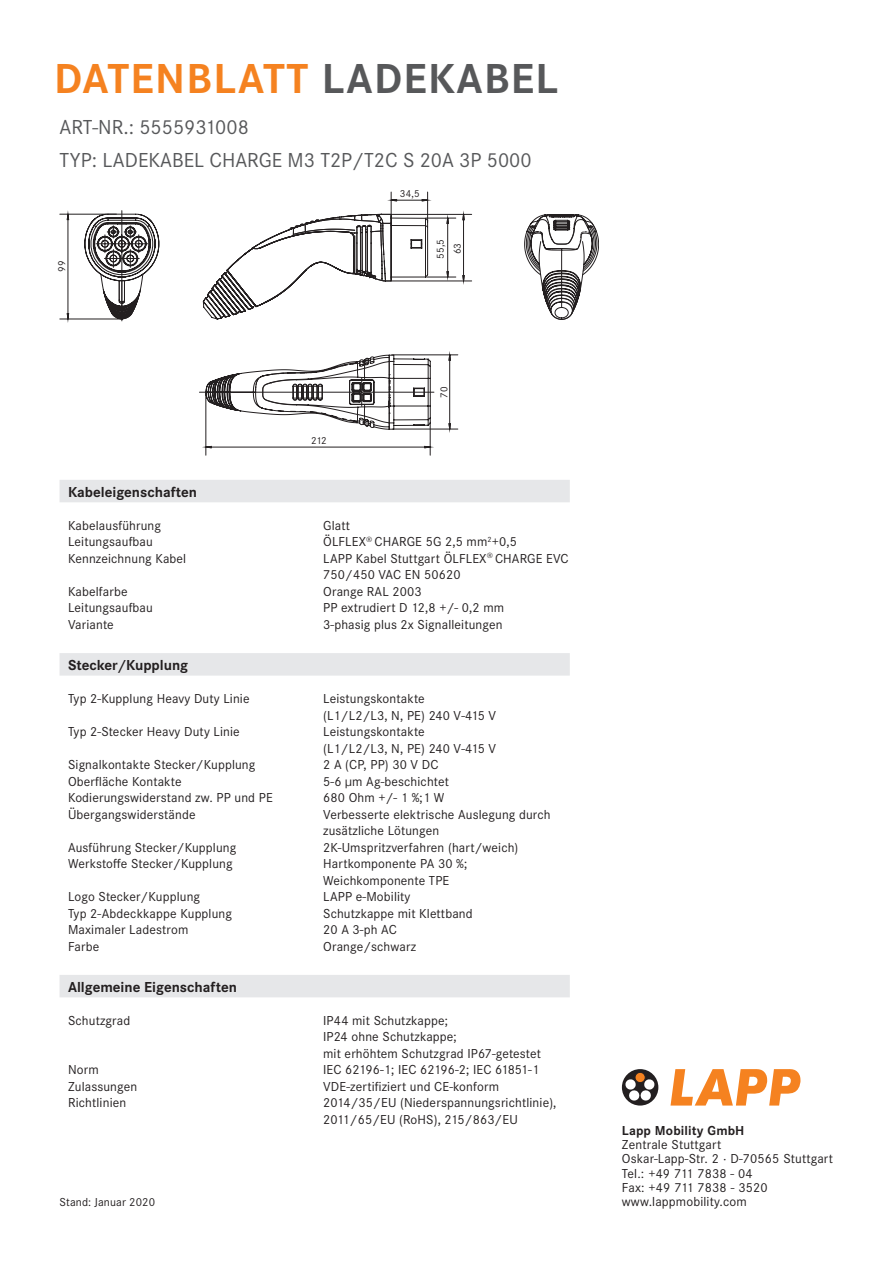
<style>
.page{position:relative;width:893px;height:1263px;background:#fff}
.page>*{position:absolute;margin:0;border:0;box-sizing:border-box;transform-origin:0 0}
.t1{font:700 43.5px "Corporate STOT";letter-spacing:.03em;color:#f58220}
.t2{font:21px/33px "Corporate STOT";color:#57585a}
.t3{font:700 15px "Corporate STOT";color:#231f20}
.t4{font:13.5px/16.5px "Corporate STOT";letter-spacing:.01em;color:#231f20}
.t5{font:700 13.5px "Corporate STOT";letter-spacing:.01em;color:#231f20}
.t6{font:12px "Corporate STOT";letter-spacing:.01em;color:#231f20}
.t7{font:10.5px "Corporate STOT";letter-spacing:.01em;color:#231f20}
.s1{color:#57585a}
</style>
<div class="page">
<svg style="left:670px;top:1069px;width:130px;height:36px"></svg>
<svg style="left:622px;top:1069px;width:36px;height:36px"></svg>
<div style="left:635px;top:1072px;width:10px;height:10px;background:#f58220;border-radius:50%"></div>
<div style="left:635px;top:1072px;width:10px;height:11px;border:1px solid #231f20;border-radius:50%"></div>
<svg style="left:592px;top:222px;width:7px;height:44px"></svg>
<svg style="left:449px;top:214px;width:143px;height:141px"></svg>
<svg style="left:203px;top:192px;width:269px;height:128px"></svg>
<svg style="left:60px;top:210px;width:100px;height:111px"></svg>
<svg style="left:199px;top:354px;width:259px;height:101px"></svg>
<div style="left:60px;top:480px;width:510px;height:22px;background:#e6e7e9"></div>
<div style="left:60px;top:653px;width:510px;height:23px;background:#e6e7e9"></div>
<div style="left:60px;top:975px;width:510px;height:22px;background:#e6e7e9"></div>
<h1 class="t1" style="left:54px;top:53px;width:505px">DATENBLATT <span class="s1">LADEKABEL</span></h1>
<h2 class="t2" style="left:60px;top:110px;width:474px">ART-NR.: 5555931008<br>TYP: LADEKABEL CHARGE M3 T2P/T2C S 20A 3P 5000</h2>
<p class="t7" style="left:56px;top:272px;width:13px;rotate:-90deg">99</p>
<p class="t7" style="left:311px;top:434px;width:17px">212</p>
<p class="t7" style="left:400px;top:187px;width:21px">34,5</p>
<p class="t7" style="left:434px;top:259px;width:21px;rotate:-90deg">55,5</p>
<p class="t7" style="left:451px;top:254px;width:13px;rotate:-90deg">63</p>
<p class="t7" style="left:438px;top:398px;width:13px;rotate:-90deg">70</p>
<p class="t3" style="left:68px;top:483px;width:131px">Kabeleigenschaften</p>
<p class="t4" style="left:68px;top:517px;width:95px">Kabelausführung</p>
<p class="t4" style="left:323px;top:517px;width:28px">Glatt</p>
<p class="t4" style="left:68px;top:534px;width:86px">Leitungsaufbau</p>
<p class="t4" style="left:323px;top:534px;width:195px">ÖLFLEX<sup>®</sup> CHARGE 5G 2,5 mm<sup>2</sup>+0,5</p>
<p class="t4" style="left:68px;top:550px;width:120px">Kennzeichnung Kabel</p>
<p class="t4" style="left:323px;top:550px;width:247px">LAPP Kabel Stuttgart ÖLFLEX<sup>®</sup> CHARGE EVC<br>750/450 VAC EN 50620</p>
<p class="t4" style="left:68px;top:583px;width:61px">Kabelfarbe</p>
<p class="t4" style="left:323px;top:583px;width:100px">Orange RAL 2003</p>
<p class="t4" style="left:68px;top:600px;width:86px">Leitungsaufbau</p>
<p class="t4" style="left:323px;top:600px;width:182px">PP extrudiert D 12,8 +/- 0,2 mm</p>
<p class="t4" style="left:68px;top:616px;width:47px">Variante</p>
<p class="t4" style="left:323px;top:616px;width:181px">3-phasig plus 2x Signalleitungen</p>
<p class="t3" style="left:68px;top:656px;width:122px">Stecker/Kupplung</p>
<p class="t4" style="left:68px;top:690px;width:183px">Typ 2-Kupplung Heavy Duty Linie</p>
<p class="t4" style="left:323px;top:690px;width:174px">Leistungskontakte<br>(L1/L2/L3, N, PE) 240 V-415 V</p>
<p class="t4" style="left:68px;top:723px;width:173px">Typ 2-Stecker Heavy Duty Linie</p>
<p class="t4" style="left:323px;top:723px;width:174px">Leistungskontakte<br>(L1/L2/L3, N, PE) 240 V-415 V</p>
<p class="t4" style="left:68px;top:756px;width:189px">Signalkontakte Stecker/Kupplung</p>
<p class="t4" style="left:323px;top:756px;width:117px">2 A (CP, PP) 30 V DC</p>
<p class="t4" style="left:68px;top:773px;width:115px">Oberfläche Kontakte</p>
<p class="t4" style="left:323px;top:773px;width:127px">5-6 µm Ag-beschichtet</p>
<p class="t4" style="left:68px;top:789px;width:206px">Kodierungswiderstand zw. PP und PE</p>
<p class="t4" style="left:323px;top:789px;width:123px">680 Ohm +/- 1 %;1 W</p>
<p class="t4" style="left:68px;top:806px;width:129px">Übergangswiderstände</p>
<p class="t4" style="left:323px;top:806px;width:229px">Verbesserte elektrische Auslegung durch zusätzliche Lötungen</p>
<p class="t4" style="left:68px;top:839px;width:170px">Ausführung Stecker/Kupplung</p>
<p class="t4" style="left:323px;top:839px;width:197px">2K-Umspritzverfahren (hart/weich)</p>
<p class="t4" style="left:68px;top:855px;width:166px">Werkstoffe Stecker/Kupplung</p>
<p class="t4" style="left:323px;top:855px;width:146px">Hartkomponente PA 30 %;<br>Weichkomponente TPE</p>
<p class="t4" style="left:68px;top:888px;width:134px">Logo Stecker/Kupplung</p>
<p class="t4" style="left:323px;top:888px;width:89px">LAPP e-Mobility</p>
<p class="t4" style="left:68px;top:905px;width:166px">Typ 2-Abdeckkappe Kupplung</p>
<p class="t4" style="left:323px;top:905px;width:151px">Schutzkappe mit Klettband</p>
<p class="t4" style="left:68px;top:921px;width:122px">Maximaler Ladestrom</p>
<p class="t4" style="left:323px;top:921px;width:75px">20 A 3-ph AC</p>
<p class="t4" style="left:68px;top:938px;width:33px">Farbe</p>
<p class="t4" style="left:323px;top:938px;width:95px">Orange/schwarz</p>
<p class="t3" style="left:68px;top:978px;width:170px">Allgemeine Eigenschaften</p>
<p class="t4" style="left:68px;top:1012px;width:64px">Schutzgrad</p>
<p class="t4" style="left:323px;top:1012px;width:219px">IP44 mit Schutzkappe;<br>IP24 ohne Schutzkappe;<br>mit erhöhtem Schutzgrad IP67-getestet</p>
<p class="t4" style="left:68px;top:1062px;width:32px">Norm</p>
<p class="t4" style="left:323px;top:1062px;width:218px">IEC 62196-1; IEC 62196-2; IEC 61851-1</p>
<p class="t4" style="left:68px;top:1078px;width:71px">Zulassungen</p>
<p class="t4" style="left:323px;top:1078px;width:177px">VDE-zertifiziert und CE-konform</p>
<p class="t4" style="left:68px;top:1095px;width:60px">Richtlinien</p>
<p class="t4" style="left:323px;top:1095px;width:235px">2014/35/EU (Niederspannungsrichtlinie),<br>2011/65/EU (RoHS), 215/863/EU</p>
<p class="t5" style="left:622px;top:1123px;width:124px">Lapp Mobility GmbH</p>
<p class="t4" style="left:622px;top:1138px;width:213px;line-height:14.2px">Zentrale Stuttgart<br>Oskar-Lapp-Str. 2 · D-70565 Stuttgart<br>Tel.: +49 711 7838 - 04<br>Fax: +49 711 7838 - 3520</p>
<p class="t6" style="left:60px;top:1195px;width:97px">Stand: Januar 2020</p>
<p class="t4" style="left:622px;top:1193px;width:126px">www.lappmobility.com</p>
</div>
